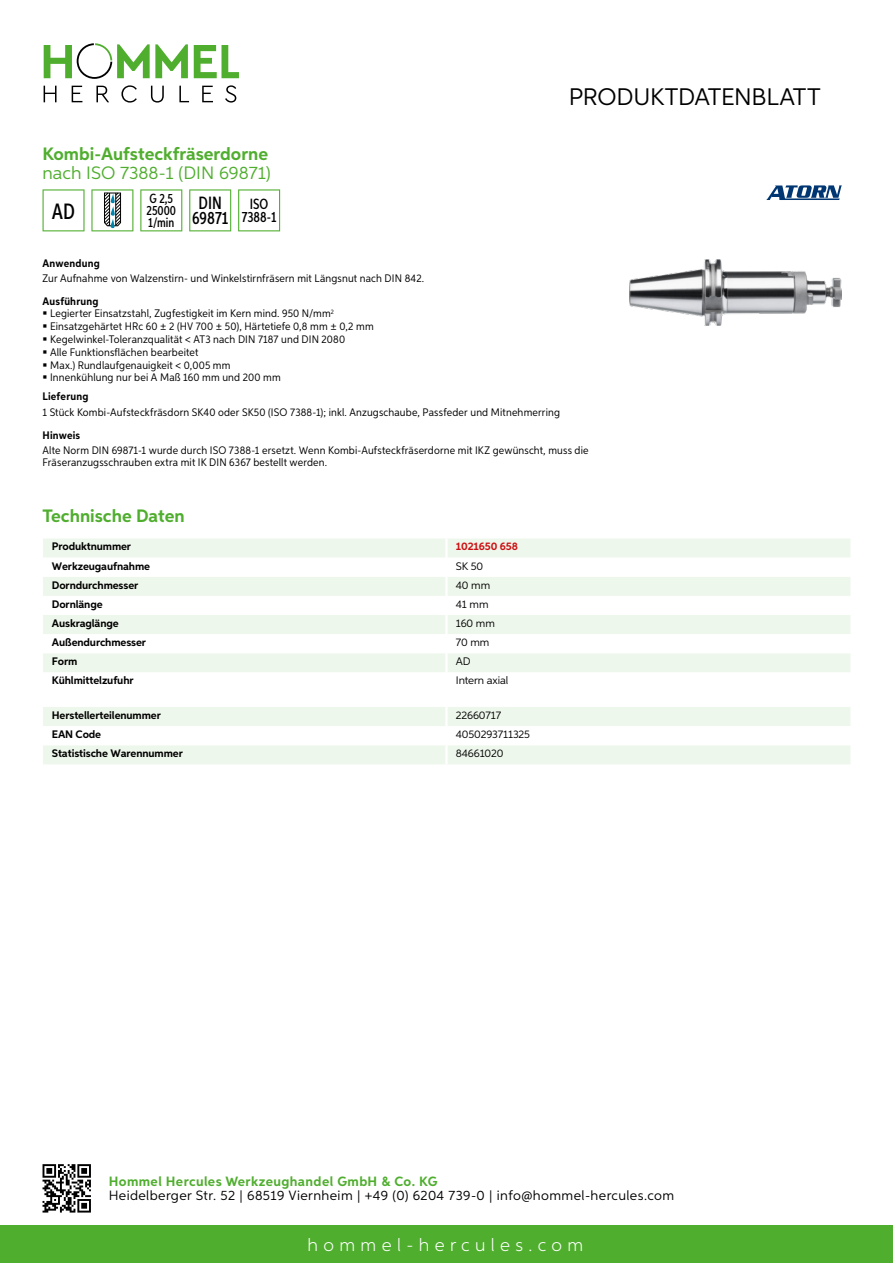
<style>
.page{position:relative;width:893px;height:1263px;background:#fff}
.page>*{position:absolute;margin:0;border:0;box-sizing:border-box;transform-origin:0 0}
.t1{font:24px "Aspira";letter-spacing:-.01em;color:#000}
.t2{font:500 22.2px "Aspira XX Nar";color:#000}
.t3{font:700 18px "Aspira";color:#50ae2f}
.t4{font:18px "Aspira";color:#50ae2f}
.t5{font:300 18px "Aspira";letter-spacing:.3em;color:#fff}
.t6{font:500 17.85px/14.9px "Aspira XX Nar";color:#000;text-align:center}
.t7{font:500 14.85px/13.4px "Aspira XX Nar";color:#000;text-align:center}
.t8{font:13.5px "Aspira";letter-spacing:.03em;color:#000}
.t9{font:700 13.5px "Aspira";letter-spacing:.03em;color:#50ae2f}
.t10{font:500 13.35px/11.9px "Aspira XX Nar";color:#000}
.t11{font:10.95px/12.8px "Aspira Nar";letter-spacing:.015em;color:#000}
.t12{font:700 10.95px "Aspira";letter-spacing:-.01em;color:#000}
.t13{font:10.95px "Aspira";letter-spacing:-.01em;color:#000}
.t14{font:700 10.95px "Aspira Nar";letter-spacing:.02em;color:#000}
.t15{font:700 10.95px "Aspira";letter-spacing:-.01em;color:#cd1013}
.s1{font-weight:700}
</style>
<div class="page">
<div style="left:0;top:1226px;width:893px;height:37px;background:#50ae2f"></div>
<svg style="left:43px;top:1164px;width:48px;height:48px"></svg>
<svg style="left:194px;top:45px;width:45px;height:33px"></svg>
<svg style="left:44px;top:43px;width:144px;height:36px"></svg>
<svg style="left:44px;top:86px;width:13px;height:16px"></svg>
<svg style="left:72px;top:86px;width:10px;height:16px"></svg>
<svg style="left:96px;top:86px;width:13px;height:16px"></svg>
<svg style="left:121px;top:85px;width:16px;height:18px"></svg>
<svg style="left:151px;top:86px;width:13px;height:17px"></svg>
<svg style="left:179px;top:86px;width:10px;height:16px"></svg>
<svg style="left:202px;top:86px;width:11px;height:16px"></svg>
<svg style="left:225px;top:85px;width:11px;height:18px"></svg>
<div style="left:43px;top:539px;width:807px;height:18px;background:#eef7eb"></div>
<svg style="left:43px;top:577px;width:807px;height:95px;fill:#eef7eb"></svg>
<hr style="left:445px;top:538px;width:3px;height:20px;background:#fff">
<hr style="left:445px;top:577px;width:3px;height:19px;background:#fff">
<hr style="left:445px;top:596px;width:3px;height:19px;background:#fff">
<hr style="left:445px;top:615px;width:3px;height:19px;background:#fff">
<hr style="left:445px;top:634px;width:3px;height:19px;background:#fff">
<hr style="left:445px;top:653px;width:3px;height:19px;background:#fff">
<svg style="left:43px;top:707px;width:807px;height:57px"></svg>
<hr style="left:445px;top:745px;width:3px;height:19px;background:#fff">
<svg style="left:43px;top:189px;width:42px;height:42px"></svg>
<svg style="left:91px;top:189px;width:42px;height:42px"></svg>
<svg style="left:140px;top:189px;width:42px;height:42px"></svg>
<svg style="left:189px;top:189px;width:42px;height:42px"></svg>
<svg style="left:238px;top:189px;width:42px;height:42px"></svg>
<img style="left:629px;top:259px;width:213px;height:66px">
<svg style="left:766px;top:185px;width:76px;height:15px"></svg>
<h3 class="t3" style="left:43px;top:142px;width:227px">Kombi-Aufsteckfräserdorne</h3>
<h3 class="t4" style="left:43px;top:162px;width:230px">nach ISO 7388-1 (DIN 69871)</h3>
<h2 class="t2" style="left:52px;top:197px;width:25px">AD</h2>
<p class="t10" style="left:147px;top:193px;width:31px">G 2,5<br>25000<br>1/min</p>
<h3 class="t6" style="left:192px;top:196px;width:38px">DIN<br>69871</h3>
<h3 class="t7" style="left:242px;top:197px;width:36px">ISO<br>7388-1</h3>
<h1 class="t1" style="left:569px;top:82px;width:253px">Produktdatenblatt</h1>
<p class="t14" style="left:43px;top:257px;width:59px">Anwendung</p>
<p class="t11" style="left:43px;top:272px;width:383px">Zur Aufnahme von Walzenstirn- und Winkelstirnfräsern mit Längsnut nach DIN 842.</p>
<p class="t11" style="left:50px;top:294px;width:325px;text-indent:-8px"><span class="s1">Ausführung<br></span>Legierter Einsatzstahl, Zugfestigkeit im Kern mind. 950 N/mm<sup>2<br></sup>Einsatzgehärtet HRc 60 ± 2 (HV 700 ± 50), Härtetiefe 0,8 mm ± 0,2 mm Kegelwinkel-Toleranzqualität &lt; AT3 nach DIN 7187 und DIN 2080<br>Alle Funktionsflächen bearbeitet<br>Max.) Rundlaufgenauigkeit &lt; 0,005 mm<br>Innenkühlung nur bei A Maß 160 mm und 200 mm</p>
<p class="t14" style="left:43px;top:390px;width:47px">Lieferung</p>
<p class="t11" style="left:43px;top:405px;width:519px">1 Stück Kombi-Aufsteckfräsdorn SK40 oder SK50 (ISO 7388-1); inkl. Anzugschaube, Passfeder und Mitnehmerring</p>
<p class="t14" style="left:43px;top:428px;width:39px">Hinweis</p>
<p class="t11" style="left:43px;top:444px;width:548px;line-height:12px">Alte Norm DIN 69871-1 wurde durch ISO 7388-1 ersetzt. Wenn Kombi-Aufsteckfräserdorne mit IKZ gewünscht, muss die<br>Fräseranzugsschrauben extra mit IK DIN 6367 bestellt werden.</p>
<h3 class="t3" style="left:43px;top:504px;width:144px">Technische Daten</h3>
<p class="t12" style="left:52px;top:540px;width:81px">Produktnummer</p>
<p class="t15" style="left:456px;top:540px;width:63px">1021650 658</p>
<p class="t12" style="left:52px;top:559px;width:100px">Werkzeugaufnahme</p>
<p class="t13" style="left:456px;top:559px;width:29px">SK 50</p>
<p class="t12" style="left:52px;top:578px;width:88px">Dorndurchmesser</p>
<p class="t13" style="left:456px;top:578px;width:36px">40 mm</p>
<p class="t12" style="left:52px;top:597px;width:52px">Dornlänge</p>
<p class="t13" style="left:456px;top:597px;width:34px">41 mm</p>
<p class="t12" style="left:52px;top:616px;width:68px">Auskraglänge</p>
<p class="t13" style="left:456px;top:616px;width:41px">160 mm</p>
<p class="t12" style="left:52px;top:636px;width:96px">Außendurchmesser</p>
<p class="t13" style="left:456px;top:636px;width:35px">70 mm</p>
<p class="t12" style="left:52px;top:655px;width:27px">Form</p>
<p class="t13" style="left:456px;top:655px;width:9px">AD</p>
<p class="t12" style="left:52px;top:674px;width:83px">Kühlmittelzufuhr</p>
<p class="t13" style="left:456px;top:674px;width:54px">Intern axial</p>
<p class="t12" style="left:52px;top:708px;width:111px">Herstellerteilenummer</p>
<p class="t13" style="left:456px;top:708px;width:47px">22660717</p>
<p class="t12" style="left:52px;top:727px;width:51px">EAN Code</p>
<p class="t13" style="left:456px;top:728px;width:76px">4050293711325</p>
<p class="t12" style="left:52px;top:747px;width:132px">Statistische Warennummer</p>
<p class="t13" style="left:456px;top:747px;width:49px">84661020</p>
<p class="t9" style="left:109px;top:1172px;width:330px">Hommel Hercules Werkzeughandel GmbH &amp; Co. KG</p>
<p class="t8" style="left:109px;top:1187px;width:567px">Heidelberger Str. 52 | 68519 Viernheim | +49 (0) 6204 739-0 | info@hommel-hercules.com</p>
<h3 class="t5" style="left:307px;top:1234px;width:277px">hommel-hercules.com</h3>
</div>
